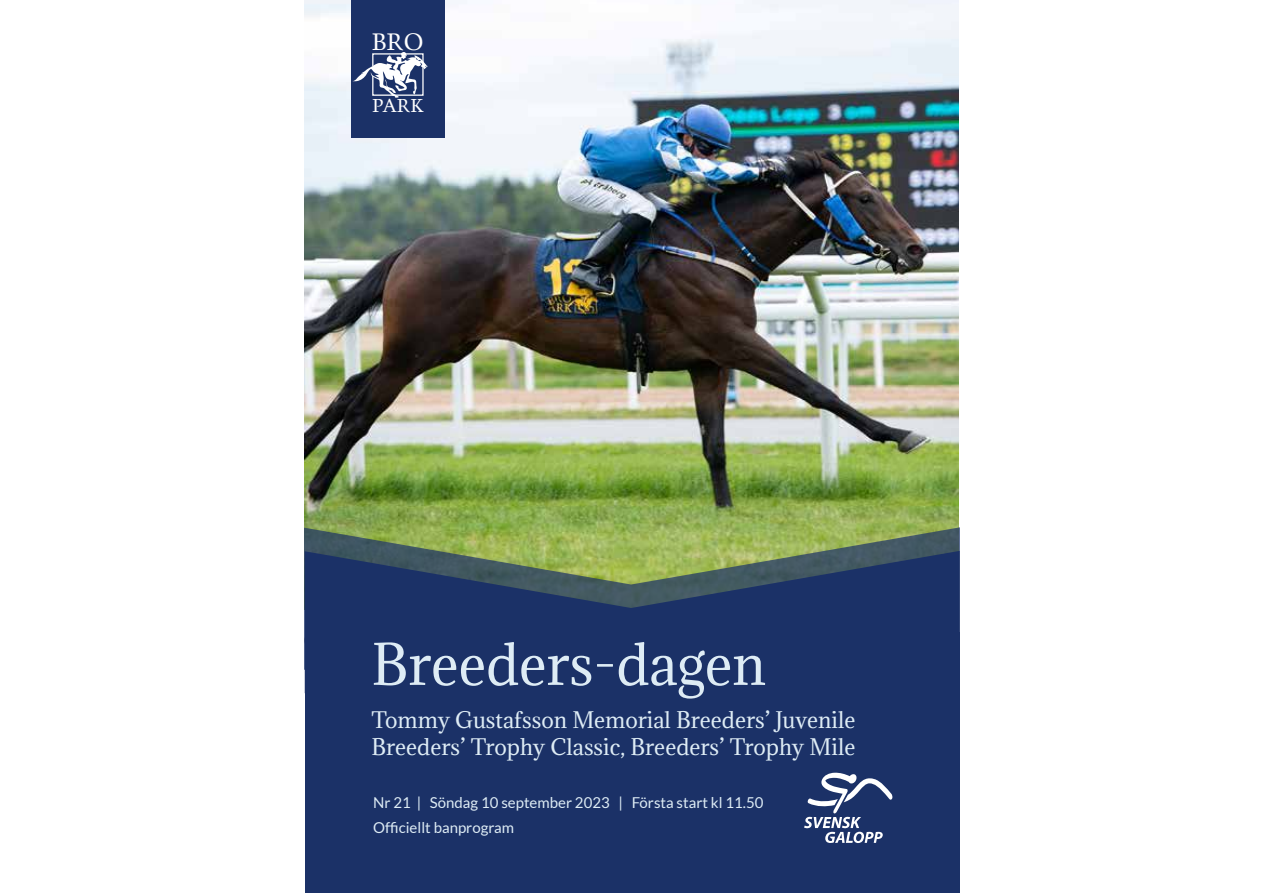
<style>
.page{position:relative;width:1263px;height:893px;background:#fff}
.page>*{position:absolute;margin:0;border:0;box-sizing:border-box;transform-origin:0 0}
.t1{font:52.5px "Adamina";color:#deecf5}
.t2{font:23.7px "Trump Mediaeval LT Std";color:#fff}
.t3{font:21px/27px "Adamina";color:#deecf5}
.t4{font:18.6px "Trump Mediaeval LT Std";color:#fff}
.t5{font:15px/24.5px "Lato";color:#deecf5}
</style>
<div class="page">
<img style="left:305px;top:0;width:653px;height:526px">
<div style="left:305px;top:633px;width:655px;height:260px;background:#1b3167"></div>
<svg style="left:305px;top:526px;width:655px;height:25px;background:#8aa35a"></svg>
<svg style="left:305px;top:551px;width:655px;height:82px;background:#344a64"></svg>
<svg style="left:804px;top:772px;width:89px;height:71px"></svg>
<div style="left:351px;top:0;width:94px;height:138px;background:#1b3167"></div>
<svg style="left:352px;top:52px;width:75px;height:46px"></svg>
<p class="t2" style="left:372px;top:27px;width:53px">BRO</p>
<p class="t4" style="left:372px;top:94px;width:53px">PARK</p>
<h1 class="t1" style="left:371px;top:628px;width:396px">Breeders-dagen</h1>
<p class="t3" style="left:371px;top:707px;width:485px">Tommy Gustafsson Memorial Breeders’ Juvenile<br>Breeders’ Trophy Classic, Breeders’ Trophy Mile</p>
<p class="t5" style="left:373px;top:790px;width:392px">Nr 21 | Söndag 10 september 2023 | Första start kl 11.50<br>Officiellt banprogram</p>
</div>
